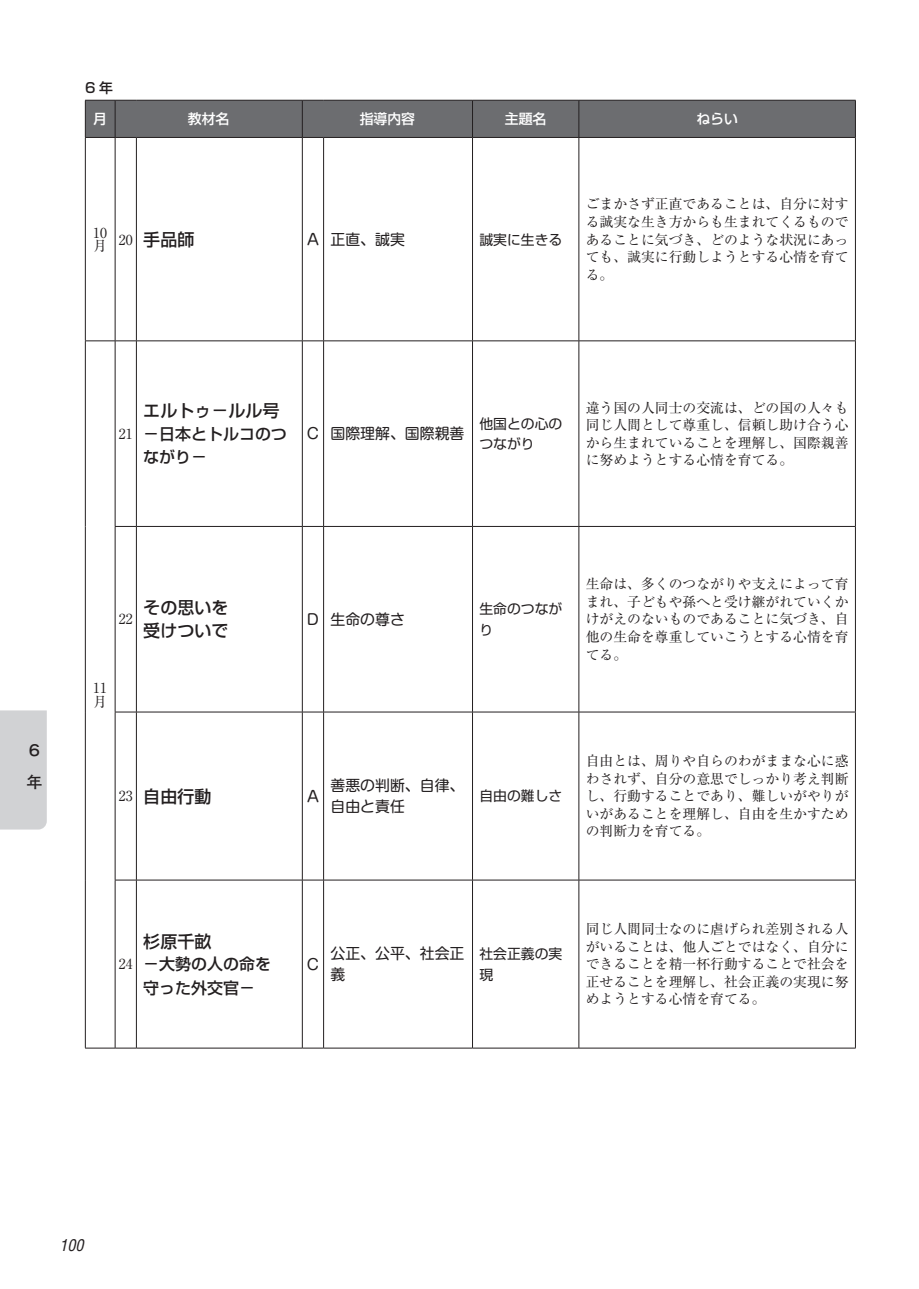
<style>
.page{position:relative;width:919px;height:1289px;background:#fff}
.page>*{position:absolute;margin:0;border:0;box-sizing:border-box;transform-origin:0 0}
.t1{font:500 16.95px/23.4px "Shin Go Pr 6";color:#231f20}
.t2{font:500 15.9px/23.4px "Shin Go Pr 6";color:#231f20}
.t3{font:italic condensed 15.9px "Helvetica LT Std";color:#231f20}
.t4{font:700 15.9px/32.1px "Futo Go B101 Pr 6";color:#231f20}
.t5{font:14.85px/21.3px "Shin M Go Pr 6";color:#231f20}
.t6{font:13.8px/17.5px "Ryumin Pr 6";color:#231f20;text-align:justify}
.t7{font:13.8px/20.7px "Shin Go Pr 6";color:#231f20}
.t8{font:500 13.8px "Shin Go Pr 6";color:#fff}
.t9{font:500 13.8px "Shin Go Pr 6";color:#231f20}
.s1{font-family:"Ryumin Pr 6";font-weight:400;font-size:13.8px}
</style>
<div class="page">
<div style="left:0;top:710px;width:47px;height:119px;background:#d1d2d4"></div>
<hr style="left:85px;top:138px;width:1px;height:202px;background:#231f20">
<hr style="left:115px;top:138px;width:1px;height:202px;background:#231f20">
<hr style="left:136px;top:138px;width:1px;height:202px;background:#231f20">
<hr style="left:302px;top:138px;width:1px;height:202px;background:#231f20">
<hr style="left:323px;top:138px;width:1px;height:202px;background:#231f20">
<hr style="left:472px;top:138px;width:1px;height:202px;background:#231f20">
<hr style="left:578px;top:138px;width:1px;height:202px;background:#231f20">
<hr style="left:855px;top:138px;width:1px;height:202px;background:#231f20">
<hr style="left:85px;top:340px;width:30px;height:1px;background:#231f20">
<hr style="left:85px;top:341px;width:1px;height:185px;background:#231f20">
<svg style="left:115px;top:340px;width:21px;height:1px"></svg>
<hr style="left:115px;top:341px;width:1px;height:185px;background:#231f20">
<hr style="left:136px;top:340px;width:166px;height:1px;background:#231f20">
<hr style="left:136px;top:341px;width:1px;height:185px;background:#231f20">
<svg style="left:302px;top:340px;width:21px;height:1px"></svg>
<hr style="left:302px;top:341px;width:1px;height:185px;background:#231f20">
<hr style="left:323px;top:340px;width:149px;height:1px;background:#231f20">
<hr style="left:323px;top:341px;width:1px;height:185px;background:#231f20">
<hr style="left:472px;top:340px;width:107px;height:1px;background:#231f20">
<hr style="left:472px;top:341px;width:1px;height:185px;background:#231f20">
<hr style="left:579px;top:340px;width:276px;height:1px;background:#231f20">
<hr style="left:578px;top:341px;width:1px;height:185px;background:#231f20">
<hr style="left:855px;top:341px;width:1px;height:185px;background:#231f20">
<hr style="left:85px;top:526px;width:1px;height:186px;background:#231f20">
<svg style="left:116px;top:526px;width:20px;height:1px"></svg>
<hr style="left:115px;top:526px;width:1px;height:185px;background:#231f20">
<hr style="left:136px;top:526px;width:166px;height:1px;background:#231f20">
<hr style="left:136px;top:526px;width:1px;height:185px;background:#231f20">
<svg style="left:303px;top:526px;width:20px;height:1px"></svg>
<hr style="left:302px;top:526px;width:1px;height:185px;background:#231f20">
<hr style="left:323px;top:526px;width:149px;height:1px;background:#231f20">
<hr style="left:323px;top:526px;width:1px;height:185px;background:#231f20">
<hr style="left:472px;top:526px;width:107px;height:1px;background:#231f20">
<hr style="left:472px;top:526px;width:1px;height:185px;background:#231f20">
<hr style="left:579px;top:526px;width:276px;height:1px;background:#231f20">
<hr style="left:578px;top:526px;width:1px;height:185px;background:#231f20">
<hr style="left:855px;top:526px;width:1px;height:185px;background:#231f20">
<hr style="left:85px;top:712px;width:1px;height:168px;background:#231f20">
<svg style="left:115px;top:711px;width:21px;height:1px"></svg>
<hr style="left:115px;top:712px;width:1px;height:167px;background:#231f20">
<hr style="left:136px;top:711px;width:166px;height:1px;background:#231f20">
<hr style="left:136px;top:712px;width:1px;height:167px;background:#231f20">
<svg style="left:302px;top:711px;width:21px;height:1px"></svg>
<hr style="left:302px;top:712px;width:1px;height:167px;background:#231f20">
<hr style="left:323px;top:711px;width:149px;height:1px;background:#231f20">
<hr style="left:323px;top:712px;width:1px;height:167px;background:#231f20">
<hr style="left:472px;top:711px;width:107px;height:1px;background:#231f20">
<hr style="left:472px;top:712px;width:1px;height:167px;background:#231f20">
<hr style="left:579px;top:711px;width:276px;height:1px;background:#231f20">
<hr style="left:578px;top:712px;width:1px;height:167px;background:#231f20">
<hr style="left:855px;top:712px;width:1px;height:167px;background:#231f20">
<hr style="left:85px;top:880px;width:1px;height:167px;background:#231f20">
<svg style="left:115px;top:879px;width:21px;height:1px"></svg>
<hr style="left:115px;top:880px;width:1px;height:167px;background:#231f20">
<hr style="left:136px;top:879px;width:166px;height:1px;background:#231f20">
<hr style="left:136px;top:880px;width:1px;height:167px;background:#231f20">
<svg style="left:302px;top:879px;width:21px;height:1px"></svg>
<hr style="left:302px;top:880px;width:1px;height:167px;background:#231f20">
<hr style="left:323px;top:879px;width:149px;height:1px;background:#231f20">
<hr style="left:323px;top:880px;width:1px;height:167px;background:#231f20">
<hr style="left:472px;top:879px;width:107px;height:1px;background:#231f20">
<hr style="left:472px;top:880px;width:1px;height:167px;background:#231f20">
<hr style="left:579px;top:879px;width:276px;height:1px;background:#231f20">
<hr style="left:578px;top:880px;width:1px;height:167px;background:#231f20">
<hr style="left:855px;top:880px;width:1px;height:167px;background:#231f20">
<hr style="left:85px;top:1047px;width:30px;height:1px;background:#231f20">
<svg style="left:115px;top:1047px;width:21px;height:1px"></svg>
<hr style="left:136px;top:1047px;width:166px;height:1px;background:#231f20">
<svg style="left:302px;top:1047px;width:21px;height:1px"></svg>
<hr style="left:323px;top:1047px;width:149px;height:1px;background:#231f20">
<hr style="left:472px;top:1047px;width:107px;height:1px;background:#231f20">
<hr style="left:579px;top:1047px;width:276px;height:1px;background:#231f20">
<hr style="left:855px;top:100px;width:1px;height:37px;background:#231f20">
<div style="left:85px;top:100px;width:770px;height:38px;background:#6c6d70"></div>
<hr style="left:323px;top:137px;width:149px;height:1px;background:#231f20">
<p class="t9" style="left:85px;top:76px;width:29px">6 年</p>
<p class="t8" style="left:93px;top:107px;width:15px">月</p>
<p class="t8" style="left:188px;top:107px;width:43px">教材名</p>
<p class="t8" style="left:360px;top:107px;width:57px">指導内容</p>
<p class="t8" style="left:505px;top:107px;width:43px">主題名</p>
<p class="t8" style="left:696px;top:107px;width:43px">ねらい</p>
<p class="t6" style="left:93px;top:225px;width:15px;line-height:13.8px">10月</p>
<p class="t1" style="left:119px;top:227px;width:77px"><span class="s1">20</span> 手品師</p>
<p class="t5" style="left:307px;top:228px;width:99px">A 正直、誠実</p>
<p class="t7" style="left:479px;top:228px;width:84px">誠実に生きる</p>
<p class="t6" style="left:585px;top:195px;width:264px">ごまかさず正直であることは、自分に対する誠実な生き方からも生まれてくるものであることに気づき、どのような状況にあっても、誠実に行動しようとする心情を育てる。</p>
<p class="t4" style="left:27px;top:733px;width:17px">６年</p>
<p class="t6" style="left:119px;top:424px;width:15px">21</p>
<p class="t1" style="left:143px;top:398px;width:138px">エルトゥ－ルル号</p>
<p class="t2" style="left:143px;top:421px;width:145px">－日本とトルコのつながり－</p>
<p class="t5" style="left:307px;top:422px;width:159px">C 国際理解、国際親善</p>
<p class="t7" style="left:479px;top:412px;width:84px">他国との心のつながり</p>
<p class="t6" style="left:585px;top:398px;width:264px">違う国の人同士の交流は、どの国の人々も同じ人間として尊重し、信頼し助け合う心から生まれていることを理解し、国際親善に努めようとする心情を育てる。</p>
<p class="t6" style="left:119px;top:610px;width:15px">22</p>
<p class="t1" style="left:143px;top:595px;width:87px">その思いを受けついで</p>
<p class="t6" style="left:93px;top:680px;width:15px;line-height:13.8px">11月</p>
<p class="t5" style="left:307px;top:608px;width:100px">D 生命の尊さ</p>
<p class="t7" style="left:479px;top:597px;width:84px">生命のつながり</p>
<p class="t1" style="left:119px;top:783px;width:94px"><span class="s1">23</span> 自由行動</p>
<p class="t5" style="left:307px;top:784px;width:13px">A</p>
<p class="t5" style="left:330px;top:774px;width:135px">善悪の判断、自律、自由と責任</p>
<p class="t7" style="left:479px;top:784px;width:84px">自由の難しさ</p>
<p class="t6" style="left:585px;top:574px;width:264px">生命は、多くのつながりや支えによって育まれ、子どもや孫へと受け継がれていくかけがえのないものであることに気づき、自他の生命を尊重していこうとする心情を育てる。</p>
<p class="t6" style="left:585px;top:751px;width:264px">自由とは、周りや自らのわがままな心に惑わされず、自分の意思でしっかり考え判断し、行動することであり、難しいがやりがいがあることを理解し、自由を生かすための判断力を育てる。</p>
<p class="t6" style="left:119px;top:954px;width:15px">24</p>
<p class="t1" style="left:143px;top:928px;width:70px">杉原千畝</p>
<p class="t2" style="left:143px;top:951px;width:129px">－大勢の人の命を守った外交官－</p>
<p class="t5" style="left:307px;top:952px;width:14px">C</p>
<p class="t5" style="left:330px;top:942px;width:135px">公正、公平、社会正義</p>
<p class="t7" style="left:479px;top:942px;width:84px">社会正義の実現</p>
<p class="t6" style="left:585px;top:919px;width:264px">同じ人間同士なのに虐げられ差別される人がいることは、他人ごとではなく、自分にできることを精一杯行動することで社会を正せることを理解し、社会正義の実現に努めようとする心情を育てる。</p>
<p class="t3" style="left:60px;top:1235px;width:25px">100</p>
</div>
